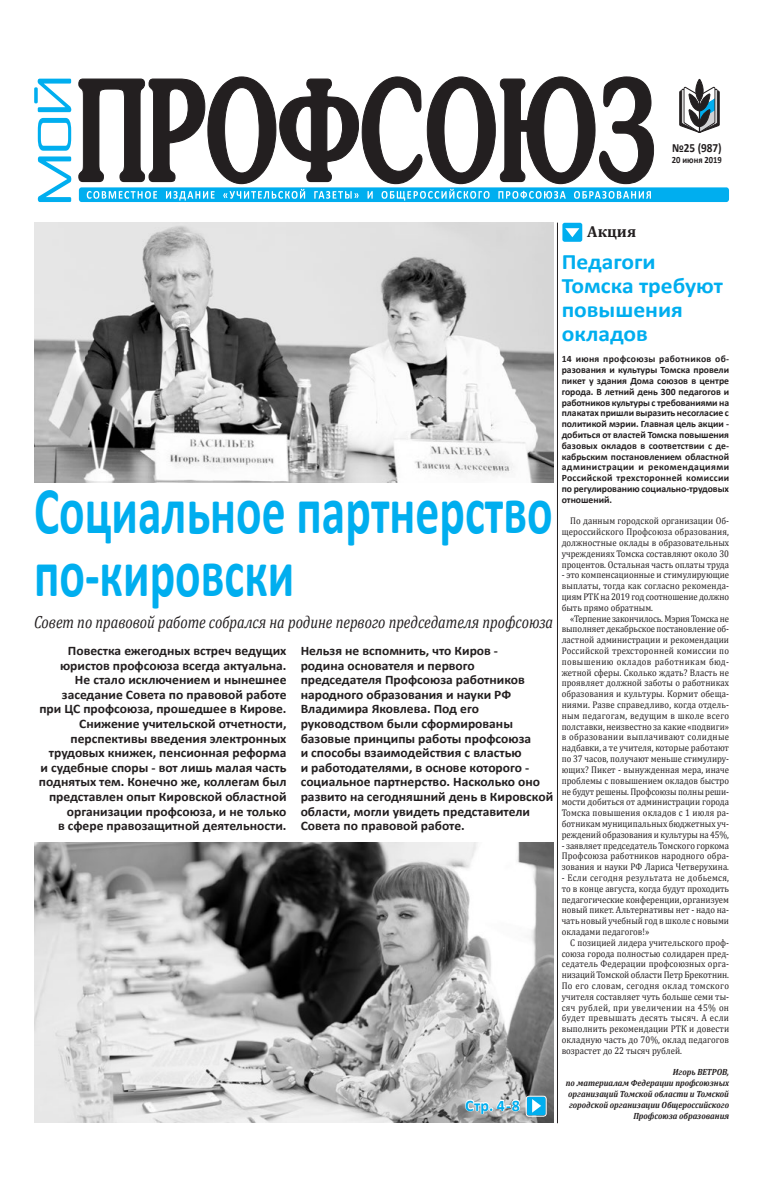
<style>
.page{position:relative;width:766px;height:1191px;background:#fff}
.page>*{position:absolute;margin:0;border:0;box-sizing:border-box;transform-origin:0 0}
.Заголовок_большой{font:700 67px/63px "Calibri";color:#00aeef;scale:.71 1}
.Заголовок_колонки{font:700 22px/24px "Calibri";color:#00aeef;scale:1.07 1}
.Подзаголовок{font:italic 17.6px "Cambria";color:#231f20;scale:.82 1}
.Страница{font:700 16px "Calibri";color:#00aeef}
.Рубрика{font:700 16px "Cambria";color:#231f20}
.Врез_плотный{font:700 13px/14.6px "Calibri";color:#231f20;text-align:right;scale:1.04 1}
.t1{font:700 12.5px "Calibri";color:#231f20;scale:.9 1}
.Текст{font:9.7px/10.8px "Cambria";color:#231f20;text-align:justify;scale:.9 1}
.Врез_плотный-2{font:700 9.7px/10.8px "Calibri";letter-spacing:-.005em;color:#231f20;text-align:justify}
.t2{font:700 9.5px "Calibri";color:#231f20;scale:.9 1}
.Подпись{font:italic 700 9px/10.8px "Cambria";color:#231f20;text-align:right;scale:.9 1}
</style>
<div class="page">
<svg style="left:79px;top:77px;width:574px;height:107px"></svg>
<div style="left:79px;top:187px;width:649px;height:15px;background:#00aeef;border-radius:3px"></div>
<svg style="left:87px;top:189px;width:402px;height:12px"></svg>
<svg style="left:498px;top:191px;width:152px;height:8px"></svg>
<svg style="left:679px;top:78px;width:40px;height:55px"></svg>
<svg style="left:34px;top:79px;width:37px;height:123px"></svg>
<div style="left:562px;top:223px;width:20px;height:19px;background:#00aeef;border-radius:2px"></div>
<svg style="left:565px;top:228px;width:14px;height:9px"></svg>
<hr style="left:557px;top:223px;width:1px;height:900px;background:#231f20">
<img style="left:34px;top:842px;width:519px;height:280px">
<img style="left:34px;top:222px;width:519px;height:260px">
<svg style="left:464px;top:1096px;width:80px;height:19px"></svg>
<div style="left:525px;top:1095px;width:21px;height:21px;border:1px solid #fff;border-radius:3px"></div>
<p class="t1" style="left:671px;top:139px;width:57px">№25 (987)</p>
<p class="t2" style="left:671px;top:154px;width:57px">20 июня 2019</p>
<p class="Заголовок_большой" style="left:34px;top:476px;width:731px">Социальное партнерство по-кировски</p>
<p class="Подзаголовок" style="left:34px;top:610px;width:634px">Совет по правовой работе собрался на родине первого председателя профсоюза</p>
<p class="Врез_плотный" style="left:39px;top:643px;width:239px">Повестка ежегодных встреч ведущих юристов профсоюза всегда актуальна.<br>Не стало исключением и нынешнее заседание Совета по правовой работе при ЦС профсоюза, прошедшее в Кирове.<br>Снижение учительской отчетности, перспективы введения электронных трудовых книжек, пенсионная реформа и судебные споры - вот лишь малая часть поднятых тем. Конечно же, коллегам был представлен опыт Кировской областной организации профсоюза, и не только</p>
<p class="Врез_плотный" style="left:58px;top:818px;width:221px">в сфере правозащитной деятельности.</p>
<p class="Врез_плотный" style="left:300px;top:643px;width:244px;text-align:left">Нельзя не вспомнить, что Киров -<br>родина основателя и первого председателя Профсоюза работников народного образования и науки РФ Владимира Яковлева. Под его руководством были сформированы базовые принципы работы профсоюза<br>и способы взаимодействия с властью<br>и работодателями, в основе которого - социальное партнерство. Насколько оно развито на сегодняшний день в Кировской области, могли увидеть представители Совета по правовой работе.</p>
<p class="Страница" style="left:465px;top:1094px;width:56px">Стр. 4‑8</p>
<p class="Рубрика" style="left:587px;top:220px;width:50px">Акция</p>
<p class="Заголовок_колонки" style="left:561px;top:249px;width:152px">Педагоги<br>Томска требуют повышения окладов</p>
<p class="Врез_плотный-2" style="left:561px;top:353px;width:169px">14 июня профсоюзы работников об&shy;разования и культуры Томска провели пикет у здания Дома союзов в центре города. В летний день 300 педагогов и работников культуры с требованиями на плакатах пришли выразить несогласие с политикой мэрии. Главная цель акции - добиться от властей Томска повышения базовых окладов в соответствии с де&shy;кабрьским постановлением областной администрации и рекомендациями Российской трехсторонней комиссии по регулированию социально-трудовых отношений.</p>
<p class="Текст" style="left:561px;top:515px;width:187px;text-indent:9px">По данным городской организации Об&shy;щероссийского Профсоюза образования, должностные оклады в образовательных учреждениях Томска составляют около 30 процентов. Остальная часть оплаты труда</p>
<p class="Текст" style="left:561px;top:569px;width:187px">- это компенсационные и стимулирующие выплаты, тогда как согласно рекоменда&shy;циям РТК на 2019 год соотношение должно быть прямо обратным.</p>
<p class="Текст" style="left:561px;top:613px;width:187px;text-indent:9px">«Терпение закончилось. Мэрия Томска не выполняет декабрьское постановление об&shy;ластной администрации и рекомендации Российской трехсторонней комиссии по повышению окладов работникам бюд&shy;жетной сферы. Сколько ждать? Власть не проявляет должной заботы о работниках образования и культуры. Кормит обеща&shy;ниями. Разве справедливо, когда отдель&shy;ным педагогам, ведущим в школе всего полставки, неизвестно за какие «подвиги» в образовании выплачивают солидные надбавки, а те учителя, которые работают по 37 часов, получают меньше стимулиру&shy;ющих? Пикет - вынужденная мера, иначе проблемы с повышением окладов быстро не будут решены. Профсоюзы полны реши&shy;мости добиться от администрации города Томска повышения окладов с 1 июля ра&shy;ботникам муниципальных бюджетных уч&shy;реждений образования и культуры на 45%,</p>
<p class="Текст" style="left:561px;top:839px;width:187px">- заявляет председатель Томского горкома Профсоюза работников народного обра&shy;зования и науки РФ Лариса Четверухина.</p>
<p class="Текст" style="left:561px;top:872px;width:187px">- Если сегодня результата не добьемся, то в конце августа, когда будут проходить педагогические конференции, организуем новый пикет. Альтернативы нет - надо на&shy;чать новый учебный год в школе с новыми окладами педагогов!»</p>
<p class="Текст" style="left:561px;top:937px;width:187px;text-indent:9px">С позицией лидера учительского проф&shy;союза города полностью солидарен пред&shy;седатель Федерации профсоюзных орга&shy;низаций Томской области Петр Брекотнин.<br>По его словам, сегодня оклад томского учителя составляет чуть больше семи ты&shy;сяч рублей, при увеличении на 45% он будет превышать десять тысяч. А если выполнить рекомендации РТК и довести окладную часть до 70%, оклад педагогов возрастет до 22 тысяч рублей.</p>
<p class="Подпись" style="left:672px;top:1066px;width:64px">Игорь ВЕТРОВ,</p>
<p class="Подпись" style="left:565px;top:1077px;width:183px">по материалам Федерации профсоюзных организаций Томской области и Томской городской организации Общероссийского Профсоюза образования</p>
</div>
